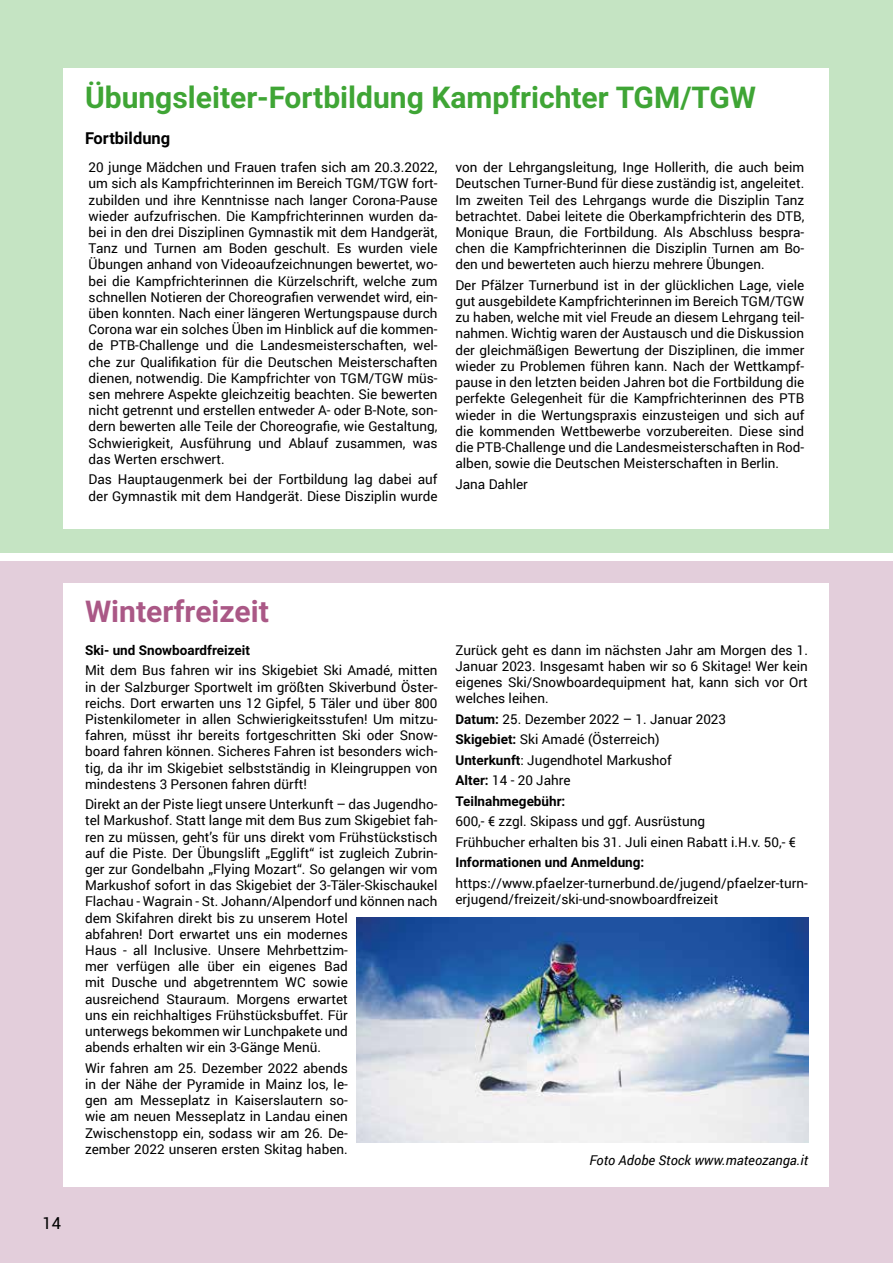
<style>
.page{position:relative;width:893px;height:1263px;background:#fff}
.page>*{position:absolute;margin:0;border:0;box-sizing:border-box;transform-origin:0 0}
.t1{font:700 30px "Roboto";color:#3fa535}
.t2{font:700 30px "Roboto";color:#aa5886}
.t3{font:700 16.5px "Roboto";color:#000}
.t4{font:16.5px "Roboto";color:#000}
.t5{font:13.5px/16.2px "Roboto";color:#000;text-align:justify}
.t6{font:700 13.5px "Roboto";color:#000}
.t7{font:italic 13.5px "Roboto";color:#000}
.s1{font-weight:700}
</style>
<div class="page">
<div style="left:0;top:0;width:893px;height:553px;background:#c5e4c3"></div>
<div style="left:64px;top:68px;width:765px;height:460px;background:#fff"></div>
<div style="left:0;top:561px;width:893px;height:702px;background:#e3cedb"></div>
<div style="left:64px;top:583px;width:765px;height:603px;background:#fff"></div>
<img style="left:356px;top:917px;width:452px;height:225px">
<h1 class="t1" style="left:85px;top:76px;width:673px">Übungsleiter-Fortbildung Kampfrichter TGM/TGW</h1>
<p class="t3" style="left:85px;top:126px;width:87px">Fortbildung</p>
<p class="t5" style="left:89px;top:159px;width:350px">20 junge Mädchen und Frauen trafen sich am 20.3.2022, um sich als Kampfrichterinnen im Bereich TGM/TGW fort&shy;zubilden und ihre Kenntnisse nach langer Corona-Pause wieder aufzufrischen. Die Kampfrichterinnen wurden da&shy;bei in den drei Disziplinen Gymnastik mit dem Handgerät, Tanz und Turnen am Boden geschult. Es wurden viele Übungen anhand von Videoaufzeichnungen bewertet, wo&shy;bei die Kampfrichterinnen die Kürzelschrift, welche zum schnellen Notieren der Choreografien verwendet wird, ein&shy;üben konnten. Nach einer längeren Wertungspause durch Corona war ein solches Üben im Hinblick auf die kommen&shy;de PTB-Challenge und die Landesmeisterschaften, wel&shy;che zur Qualifikation für die Deutschen Meisterschaften dienen, notwendig. Die Kampfrichter von TGM/TGW müs&shy;sen mehrere Aspekte gleichzeitig beachten. Sie bewerten nicht getrennt und erstellen entweder A- oder B-Note, son&shy;dern bewerten alle Teile der Choreografie, wie Gestaltung, Schwierigkeit, Ausführung und Ablauf zusammen, was das Werten erschwert.</p>
<p class="t5" style="left:89px;top:471px;width:350px">Das Hauptaugenmerk bei der Fortbildung lag dabei auf der Gymnastik mit dem Handgerät. Diese Disziplin wurde</p>
<p class="t5" style="left:455px;top:159px;width:350px">von der Lehrgangsleitung, Inge Hollerith, die auch beim Deutschen Turner-Bund für diese zuständig ist, angeleitet.<br>Im zweiten Teil des Lehrgangs wurde die Disziplin Tanz betrachtet. Dabei leitete die Oberkampfrichterin des DTB, Monique Braun, die Fortbildung. Als Abschluss bespra&shy;chen die Kampfrichterinnen die Disziplin Turnen am Bo&shy;den und bewerteten auch hierzu mehrere Übungen.</p>
<p class="t5" style="left:455px;top:276px;width:350px">Der Pfälzer Turnerbund ist in der glücklichen Lage, viele gut ausgebildete Kampfrichterinnen im Bereich TGM/TGW zu haben, welche mit viel Freude an diesem Lehrgang teil&shy;nahmen. Wichtig waren der Austausch und die Diskussion der gleichmäßigen Bewertung der Disziplinen, die immer wieder zu Problemen führen kann. Nach der Wettkampf&shy;pause in den letzten beiden Jahren bot die Fortbildung die perfekte Gelegenheit für die Kampfrichterinnen des PTB wieder in die Wertungspraxis einzusteigen und sich auf die kommenden Wettbewerbe vorzubereiten. Diese sind die PTB-Challenge und die Landesmeisterschaften in Rod&shy;alben, sowie die Deutschen Meisterschaften in Berlin.</p>
<p class="t5" style="left:455px;top:475px;width:74px">Jana Dahler</p>
<p class="t4" style="left:43px;top:1212px;width:20px">14</p>
<h1 class="t2" style="left:85px;top:590px;width:185px">Winterfreizeit</h1>
<p class="t6" style="left:85px;top:641px;width:166px">Ski- und Snowboardfreizeit</p>
<p class="t5" style="left:85px;top:662px;width:354px">Mit dem Bus fahren wir ins Skigebiet Ski Amadé, mitten in der Salzburger Sportwelt im größten Skiverbund Öster&shy;reichs. Dort erwarten uns 12 Gipfel, 5 Täler und über 800<br>Pistenkilometer in allen Schwierigkeitsstufen! Um mitzu&shy;fahren, müsst ihr bereits fortgeschritten Ski oder Snow&shy;board fahren können. Sicheres Fahren ist besonders wich&shy;tig, da ihr im Skigebiet selbstständig in Kleingruppen von mindestens 3 Personen fahren dürft!</p>
<p class="t5" style="left:85px;top:796px;width:354px;text-align:left">Direkt an der Piste liegt unsere Unterkunft – das Jugendho&shy;tel Markushof. Statt lange mit dem Bus zum Skigebiet fah&shy;ren zu müssen, geht’s für uns direkt vom Frühstückstisch auf die Piste. Der Übungslift „Egglift“ ist zugleich Zubrin&shy;ger zur Gondelbahn „Flying Mozart“. So gelangen wir vom Markushof sofort in das Skigebiet der 3-Täler-Skischaukel Flachau - Wagrain - St. Johann/Alpendorf und können nach dem Skifahren direkt bis zu unserem Hotel<br>abfahren! Dort erwartet uns ein modernes<br>Haus - all Inclusive. Unsere Mehrbettzim-<br>mer verfügen alle über ein eigenes Bad<br>mit Dusche und abgetrenntem WC sowie<br>ausreichend Stauraum. Morgens erwartet<br>uns ein reichhaltiges Frühstücksbuffet. Für<br>unterwegs bekommen wir Lunchpakete und<br>abends erhalten wir ein 3-Gänge Menü.</p>
<p class="t5" style="left:85px;top:1059px;width:264px">Wir fahren am 25. Dezember 2022 abends in der Nähe der Pyramide in Mainz los, le&shy;gen am Messeplatz in Kaiserslautern so&shy;wie am neuen Messeplatz in Landau einen Zwischenstopp ein, sodass wir am 26. De&shy;zember 2022 unseren ersten Skitag haben.</p>
<p class="t5" style="left:455px;top:641px;width:354px">Zurück geht es dann im nächsten Jahr am Morgen des 1.<br>Januar 2023. Insgesamt haben wir so 6 Skitage! Wer kein eigenes Ski/Snowboardequipment hat, kann sich vor Ort welches leihen.</p>
<p class="t5" style="left:455px;top:708px;width:272px;line-height:20.4px;text-align:left"><span class="s1">Datum:</span> 25. Dezember 2022 – 1. Januar 2023<br><span class="s1">Skigebiet:</span> Ski Amadé (Österreich)<br><span class="s1">Unterkunft</span>: Jugendhotel Markushof<br><span class="s1">Alter:</span> 14 - 20 Jahre<br><span class="s1">Teilnahmegebühr:</span></p>
<p class="t5" style="left:455px;top:811px;width:342px;line-height:20.4px">600,- € zzgl. Skipass und ggf. Ausrüstung<br>Frühbucher erhalten bis 31. Juli einen Rabatt i.H.v. 50,- €</p>
<p class="t6" style="left:455px;top:853px;width:190px">Informationen und Anmeldung:</p>
<p class="t5" style="left:455px;top:874px;width:354px">https://www.pfaelzer-turnerbund.de/jugend/pfaelzer-turn&shy;erjugend/freizeit/ski-und-snowboardfreizeit</p>
<p class="t7" style="left:589px;top:1151px;width:220px">Foto Adobe Stock www.mateozanga.it</p>
</div>
